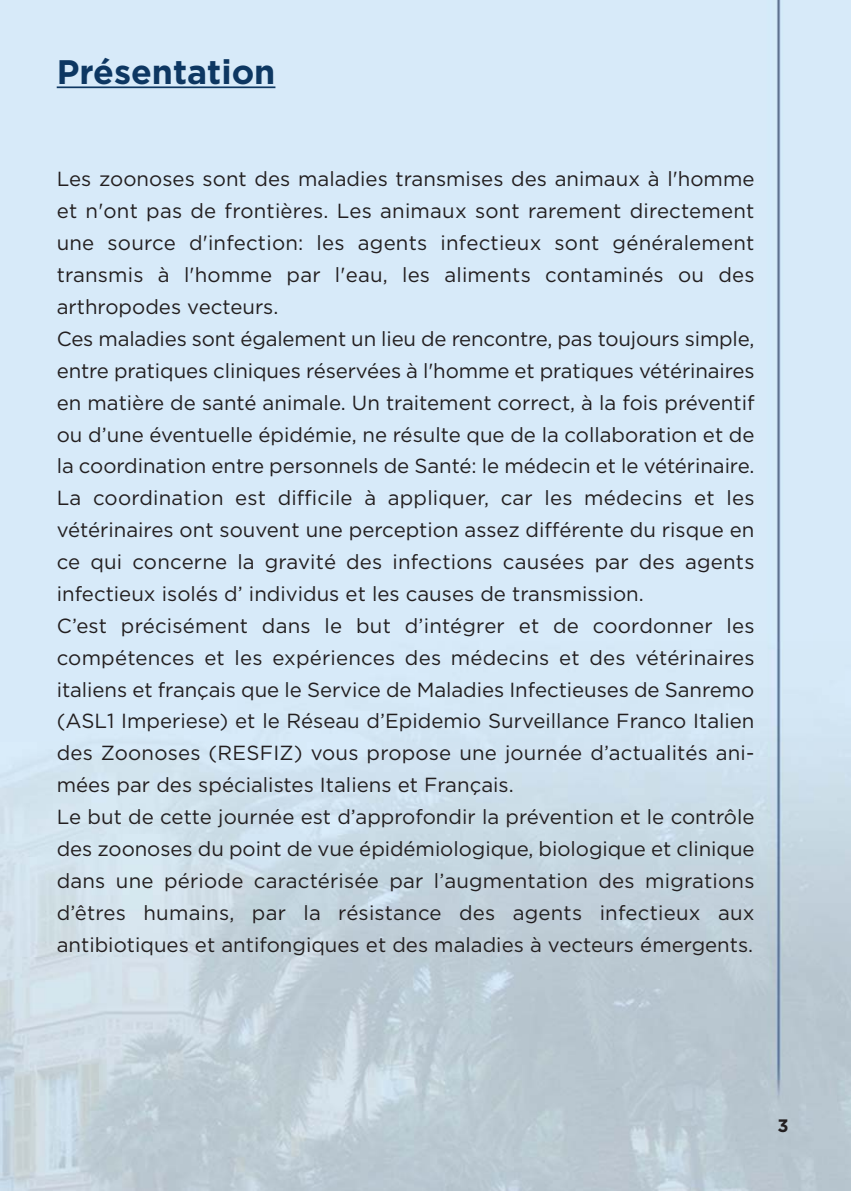
<style>
.page{position:relative;width:851px;height:1191px;background:#fff}
.page>*{position:absolute;margin:0;border:0;box-sizing:border-box;transform-origin:0 0}
.t1{font:700 34px "Gotham";color:#0d3762}
.t2{font:20.4px/31.8px "Gotham";color:#231f20}
.t3{font:700 18px "Gotham";color:#231f20}
</style>
<div class="page">
<img style="left:0;top:0;width:850px;height:1191px">
<hr style="left:57px;top:86px;width:218px;height:2px;background:#0d3762">
<h1 class="t1" style="left:57px;top:59px;width:220px">Présentation</h1>
<p class="t2" style="left:57px;top:165px;width:699px">Les zoonoses sont des maladies transmises des animaux à l'homme et n'ont pas de frontières. Les animaux sont rarement directement une source d'infection: les agents infectieux sont généralement transmis à l'homme par l'eau, les aliments contaminés ou des arthropodes vecteurs.<br>Ces maladies sont également un lieu de rencontre, pas toujours simple, entre pratiques cliniques réservées à l'homme et pratiques vétérinaires en matière de santé animale. Un traitement correct, à la fois préventif ou d’une éventuelle épidémie, ne résulte que de la collaboration et de la coordination entre personnels de Santé: le médecin et le vétérinaire.<br>La coordination est difficile à appliquer, car les médecins et les vétérinaires ont souvent une perception assez différente du risque en ce qui concerne la gravité des infections causées par des agents infectieux isolés d’ individus et les causes de transmission.<br>C’est précisément dans le but d’intégrer et de coordonner les compétences et les expériences des médecins et des vétérinaires italiens et français que le Service de Maladies Infectieuses de Sanremo (ASL1 Imperiese) et le Réseau d’Epidemio Surveillance Franco Italien des Zoonoses (RESFIZ) vous propose une journée d’actualités ani&shy;mées par des spécialistes Italiens et Français.<br>Le but de cette journée est d’approfondir la prévention et le contrôle des zoonoses du point de vue épidémiologique, biologique et clinique dans une période caractérisée par l’augmentation des migrations d’êtres humains, par la résistance des agents infectieux aux antibiotiques et antifongiques et des maladies à vecteurs émergents.</p>
<p class="t3" style="left:777px;top:1118px;width:13px">3</p>
</div>
